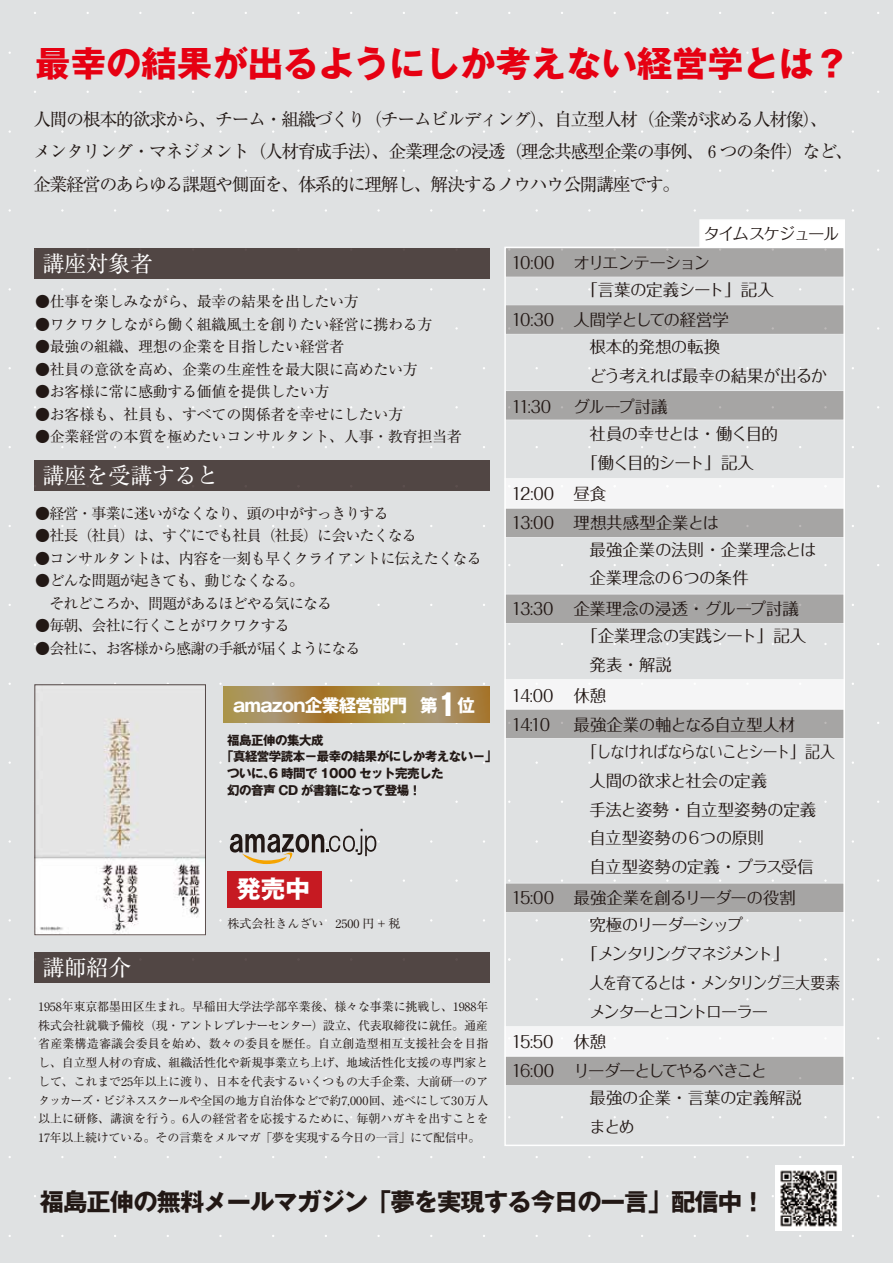
<style>
.page{position:relative;width:893px;height:1263px;background:#dfe1e2}
.page>*{position:absolute;margin:0;border:0;box-sizing:border-box;transform-origin:0 0}
.t1{font:700 35.4px "Gothic MB101";color:#e60012}
.t2{font:700 24.45px "Gothic MB101 Pr 5";color:#fff}
.t3{font:700 24.3px "Gothic MB101";letter-spacing:-.04em;color:#221815}
.t4{font:22.5px "Ryumin";letter-spacing:-.02em;color:#fff}
.t5{font:18px/32.4px "Ryumin";letter-spacing:-.08em;color:#221815}
.t6{font:700 17.55px "Gothic MB101";letter-spacing:-.04em;color:#fff}
.t7{font:16.5px/28.8px "Folk Pro";letter-spacing:-.04em;color:#221815}
.t8{font:16.5px/28.8px "Folk Pro";letter-spacing:-.015em;color:#221815}
.t9{font:16.5px/28.8px "Folk Pro";letter-spacing:-.02em;color:#221815;scale:.9 1}
.t10{font:16.5px/28.8px "Folk Pro";letter-spacing:-.02em;color:#221815}
.t11{font:16.5px/28.8px "Folk Pro";letter-spacing:-.095em;color:#221815}
.t12{font:16.5px/28.8px "Folk Pro";letter-spacing:-.06em;color:#221815}
.t13{font:16.5px "Folk Pro";letter-spacing:-.08em;color:#221815;scale:.9 1}
.t14{font:16.5px "Folk Pro";letter-spacing:-.14em;color:#221815}
.t15{font:16.5px/28.8px "Folk Pro";letter-spacing:-.01em;color:#221815}
.t16{font:16.5px "Folk Pro";letter-spacing:-.075em;color:#221815}
.t17{font:16.5px "Folk Pro";letter-spacing:-.09em;color:#221815}
.t18{font:16.5px "Folk Pro";letter-spacing:-.11em;color:#221815}
.t19{font:15px "Ryumin";letter-spacing:-.02em;color:#221815}
.t20{font:15px/22.5px "Ryumin";letter-spacing:-.06em;color:#221815}
.t21{font:15px "Ryumin";letter-spacing:-.04em;color:#221815}
.t22{font:700 12.45px "Gothic MB101";letter-spacing:-.04em;color:#221815}
.t23{font:12px/18.8px "Ryumin";letter-spacing:-.02em;color:#221815;text-align:justify}
.t24{font:12px "Ryumin";color:#221815}
.s1{font-size:30px}
</style>
<div class="page">
<div style="left:505px;top:247px;width:339px;height:30px;background:#a6a5a4"></div>
<div style="left:699px;top:219px;width:146px;height:29px;background:#fff;border:2px solid #fff"></div>
<div style="left:505px;top:305px;width:339px;height:30px;background:#a6a5a4;border:1px solid #fff"></div>
<div style="left:505px;top:390px;width:339px;height:30px;background:#a6a5a4;border:1px solid #fff"></div>
<div style="left:505px;top:508px;width:339px;height:30px;background:#a6a5a4;border:1px solid #fff"></div>
<div style="left:505px;top:594px;width:339px;height:30px;background:#a6a5a4;border:1px solid #fff"></div>
<div style="left:505px;top:478px;width:339px;height:30px;background:#f5f5f6"></div>
<div style="left:505px;top:709px;width:339px;height:30px;background:#a6a5a4;border:1px solid #fff"></div>
<div style="left:505px;top:883px;width:339px;height:30px;background:#a6a5a4;border:1px solid #fff"></div>
<div style="left:505px;top:679px;width:339px;height:30px;background:#f5f5f6"></div>
<div style="left:505px;top:1056px;width:339px;height:30px;background:#a6a5a4;border:1px solid #fff"></div>
<div style="left:505px;top:1026px;width:339px;height:30px;background:#f5f5f6"></div>
<img style="left:34px;top:684px;width:170px;height:251px">
<div style="left:228px;top:871px;width:94px;height:36px;background:#c61a22"></div>
<svg style="left:327px;top:829px;width:53px;height:27px"></svg>
<svg style="left:230px;top:834px;width:97px;height:30px"></svg>
<svg style="left:223px;top:686px;width:267px;height:37px;background:#a7894d"></svg>
<div style="left:504px;top:247px;width:341px;height:899px;border:2px solid #fff"></div>
<div style="left:35px;top:249px;width:455px;height:30px;background:#514644"></div>
<div style="left:35px;top:461px;width:455px;height:30px;background:#514644"></div>
<div style="left:35px;top:952px;width:455px;height:30px;background:#514644"></div>
<img style="left:776px;top:1165px;width:66px;height:66px">
<h1 class="t1" style="left:35px;top:39px;width:816px">最幸の結果が出るようにしか考えない経営学とは？</h1>
<h3 class="t5" style="left:33px;top:103px;width:822px">人間の根本的欲求から、チーム・組織づくり（チームビルディング）、自立型人材（企業が求める人材像）、<br>メンタリング・マネジメント（人材育成手法）、企業理念の浸透（理念共感型企業の事例、６つの条件）など、企業経営のあらゆる課題や側面を、体系的に理解し、解決するノウハウ公開講座です。</h3>
<h3 class="t4" style="left:42px;top:250px;width:112px">講座対象者</h3>
<p class="t19" style="left:35px;top:292px;width:325px">●仕事を楽しみながら、最幸の結果を出したい方</p>
<p class="t19" style="left:35px;top:315px;width:399px">●ワクワクしながら働く組織風土を創りたい経営に携わる方</p>
<p class="t19" style="left:35px;top:337px;width:310px">●最強の組織、理想の企業を目指したい経営者</p>
<p class="t19" style="left:35px;top:360px;width:384px">●社員の意欲を高め、企業の生産性を最大限に高めたい方</p>
<p class="t19" style="left:35px;top:382px;width:296px">●お客様に常に感動する価値を提供したい方</p>
<p class="t19" style="left:35px;top:405px;width:369px">●お客様も、社員も、すべての関係者を幸せにしたい方</p>
<p class="t19" style="left:35px;top:427px;width:428px">●企業経営の本質を極めたいコンサルタント、人事・教育担当者</p>
<h3 class="t4" style="left:42px;top:462px;width:178px">講座を受講すると</h3>
<p class="t20" style="left:35px;top:501px;width:355px">●経営・事業に迷いがなくなり、頭の中がすっきりする</p>
<p class="t20" style="left:35px;top:524px;width:383px">●社長（社員）は、すぐにでも社員（社長）に会いたくなる</p>
<p class="t21" style="left:35px;top:549px;width:448px">●コンサルタントは、内容を一刻も早くクライアントに伝えたくなる</p>
<p class="t20" style="left:35px;top:569px;width:298px">●どんな問題が起きても、動じなくなる。<br>　それどころか、問題があるほどやる気になる</p>
<p class="t20" style="left:35px;top:614px;width:256px">●毎朝、会社に行くことがワクワクする</p>
<p class="t20" style="left:35px;top:636px;width:327px">●会社に、お客様から感謝の手紙が届くようになる</p>
<h3 class="t6" style="left:233px;top:692px;width:244px">amazon企業経営部門 第<span class="s1">１</span>位</h3>
<p class="t22" style="left:227px;top:731px;width:98px">福島正伸の集大成</p>
<p class="t22" style="left:221px;top:748px;width:278px">「真経営学読本－最幸の結果がにしか考えない－」</p>
<p class="t22" style="left:227px;top:764px;width:218px">ついに、6 時間で 1000 セット完売した</p>
<p class="t22" style="left:227px;top:781px;width:196px">幻の音声 CD が書籍になって登場！</p>
<h3 class="t4" style="left:42px;top:954px;width:90px">講師紹介</h3>
<h2 class="t2" style="left:236px;top:868px;width:75px">発売中</h2>
<p class="t24" style="left:227px;top:917px;width:175px">株式会社きんざい　2500 円 + 税</p>
<p class="t23" style="left:38px;top:997px;width:452px">1958年東京都墨田区生まれ。早稲田大学法学部卒業後、様々な事業に挑戦し、1988年株式会社就職予備校（現・アントレプレナーセンター）設立、代表取締役に就任。通産省産業構造審議会委員を始め、数々の委員を歴任。自立創造型相互支援社会を目指し、自立型人材の育成、組織活性化や新規事業立ち上げ、地域活性化支援の専門家として、これまで25年以上に渡り、日本を代表するいくつもの大手企業、大前研一のアタッカーズ・ビジネススクールや全国の地方自治体などで約7,000回、述べにして30万人以上に研修、講演を行う。6人の経営者を応援するために、毎朝ハガキを出すことを17年以上続けている。その言葉をメルマガ「夢を実現する今日の一言」にて配信中。</p>
<h3 class="t18" style="left:703px;top:220px;width:138px">タイムスケジュール</h3>
<h3 class="t7" style="left:511px;top:246px;width:45px">10:00</h3>
<h3 class="t17" style="left:573px;top:248px;width:138px">オリエンテーション</h3>
<h3 class="t10" style="left:581px;top:273px;width:194px">「言葉の定義シート」記入</h3>
<h3 class="t7" style="left:511px;top:303px;width:44px">10:30</h3>
<h3 class="t10" style="left:573px;top:303px;width:157px">人間学としての経営学</h3>
<h3 class="t7" style="left:589px;top:330px;width:239px">根本的発想の転換<br>どう考えれば最幸の結果が出るか</h3>
<h3 class="t7" style="left:511px;top:390px;width:41px">11:30</h3>
<h3 class="t7" style="left:573px;top:390px;width:96px">グループ討議</h3>
<h3 class="t12" style="left:581px;top:417px;width:198px;text-indent:8px">社員の幸せとは・働く目的「働く目的シート」記入</h3>
<h3 class="t7" style="left:511px;top:477px;width:44px">12:00<br>13:00</h3>
<h3 class="t15" style="left:573px;top:477px;width:147px">昼食<br>理想共感型企業とは</h3>
<h3 class="t8" style="left:589px;top:533px;width:229px">最強企業の法則・企業理念とは企業理念の６つの条件</h3>
<h3 class="t7" style="left:511px;top:592px;width:44px">13:30</h3>
<h3 class="t8" style="left:573px;top:592px;width:227px">企業理念の浸透・グループ討議</h3>
<h3 class="t8" style="left:589px;top:619px;width:218px;text-indent:-8px">「企業理念の実践シート」記入発表・解説</h3>
<h3 class="t7" style="left:511px;top:679px;width:44px">14:00<br>14:10</h3>
<h3 class="t10" style="left:573px;top:679px;width:223px">休憩<br>最強企業の軸となる自立型人材</h3>
<h3 class="t9" style="left:589px;top:735px;width:274px;text-indent:-7px">「しなければならないことシート」記入人間の欲求と社会の定義<br>手法と姿勢・自立型姿勢の定義自立型姿勢の６つの原則<br>自立型姿勢の定義・プラス受信</h3>
<h3 class="t7" style="left:511px;top:881px;width:44px">15:00</h3>
<h3 class="t7" style="left:573px;top:881px;width:224px">最強企業を創るリーダーの役割</h3>
<h3 class="t16" style="left:589px;top:911px;width:155px">究極のリーダーシップ</h3>
<h3 class="t14" style="left:581px;top:940px;width:210px">「メンタリングマネジメント」</h3>
<h3 class="t13" style="left:589px;top:968px;width:280px">人を育てるとは・メンタリング三大要素</h3>
<h3 class="t11" style="left:589px;top:995px;width:180px">メンターとコントローラー</h3>
<h3 class="t7" style="left:511px;top:1025px;width:44px">15:50<br>16:00</h3>
<h3 class="t11" style="left:573px;top:1025px;width:195px">休憩<br>リーダーとしてやるべきこと</h3>
<h3 class="t8" style="left:589px;top:1081px;width:214px">最強の企業・言葉の定義解説まとめ</h3>
<h3 class="t3" style="left:40px;top:1184px;width:727px">福島正伸の無料メールマガジン「夢を実現する今日の一言」配信中！</h3>
</div>
